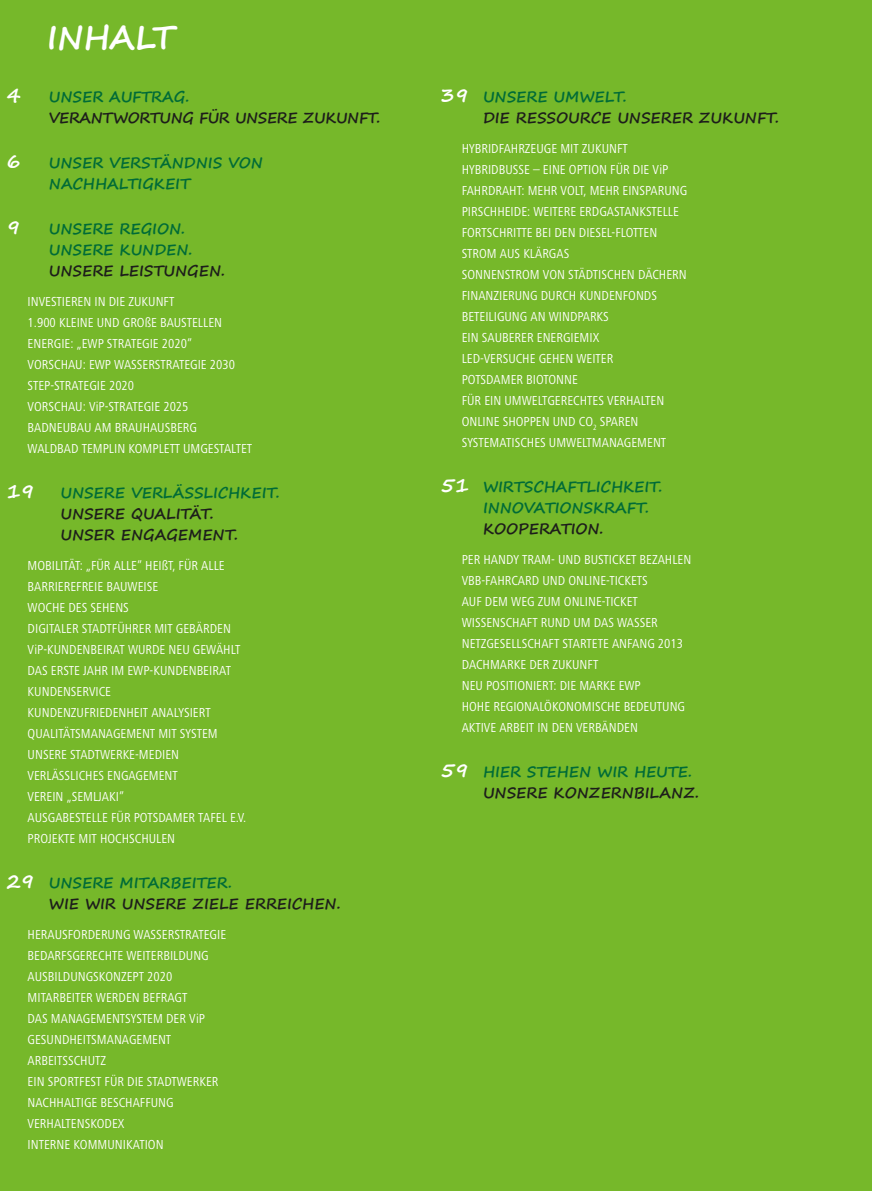
<style>
.page{position:relative;width:872px;height:1191px;background:#76b82a}
.page>*{position:absolute;margin:0;border:0;box-sizing:border-box;transform-origin:0 0}
.t1{font:700 33px "Segoe Print";letter-spacing:-.01em;color:#fff}
.t2{font:700 19.5px "Segoe Print";color:#fff}
.t3{font:700 15px/21px "Segoe Print";color:#1d1d1b}
.t4{font:700 15px/21px "Segoe Print";color:#006b37}
.t5{font:700 15px "Segoe Print";letter-spacing:-.02em;color:#1d1d1b}
.t6{font:condensed 13.5px/21px "Frutiger Next Pro";color:#fff}
.s1{font-size:19.5px;color:#fff}
.s2{color:#006b37}
</style>
<div class="page">
<h1 class="t1" style="left:47px;top:7px;width:129px">INHALT</h1>
<h2 class="t2" style="left:6px;top:77px;width:16px">4</h2>
<p class="t4" style="left:49px;top:85px;width:142px">UNSER AU FTRAG.</p>
<p class="t5" style="left:49px;top:104px;width:333px">VERANTWORTUNG FÜR UNSERE ZUKUNFT.</p>
<h2 class="t2" style="left:6px;top:143px;width:16px">6</h2>
<p class="t4" style="left:49px;top:151px;width:215px">UNSER VERSTÄNDNIS VON<br>NACHHALTIGKEIT</p>
<h2 class="t2" style="left:6px;top:209px;width:16px">9</h2>
<p class="t4" style="left:49px;top:217px;width:145px">UNSERE REGION.<br>UNSERE KUNDEN.</p>
<p class="t3" style="left:49px;top:259px;width:177px">UNSERE LEISTUNGEN.</p>
<p class="t6" style="left:28px;top:291px;width:148px">INVESTIEREN IN DIE ZUKUNFT</p>
<p class="t6" style="left:28px;top:312px;width:196px">1.900 KLEINE UND GROßE BAUSTELLEN</p>
<p class="t6" style="left:28px;top:333px;width:166px">ENERGIE: „EWP STRATEGIE 2020”</p>
<p class="t6" style="left:6px;top:354px;width:230px">VORSCHAU: EWP WASSERSTRATEGIE 2030</p>
<p class="t6" style="left:6px;top:375px;width:10px">STEP</p>
<p class="t6" style="left:50px;top:375px;width:11px">-STRATEGIE</p>
<p class="t6" style="left:109px;top:375px;width:27px">2020</p>
<p class="t6" style="left:6px;top:396px;width:184px">VORSCHAU: VIP-STRATEGIE 2025</p>
<p class="t6" style="left:28px;top:417px;width:95px">BADNEUBAU AM BRAUHAUSBERG</p>
<p class="t6" style="left:6px;top:438px;width:247px">WALDBAD TEM PLIN KOM PLETT UM GESTALTET</p>
<h2 class="t2" style="left:6px;top:473px;width:30px">19</h2>
<p class="t4" style="left:60px;top:481px;width:220px">UNSERE VERLÄSSLICHKEIT.</p>
<p class="t3" style="left:60px;top:502px;width:179px">UNSERE QUALITÄT.<br>UNSER ENGAGEMENT.</p>
<p class="t6" style="left:6px;top:555px;width:220px">M OBILITÄT: „FÜR ALLE” HEIßT, FÜR ALLE</p>
<p class="t6" style="left:28px;top:576px;width:132px">BARRIEREFREIE BAUWEISE</p>
<p class="t6" style="left:28px;top:597px;width:103px">WOCHE DES SEHENS</p>
<p class="t6" style="left:28px;top:618px;width:205px">DIGITALER STADTFÜHRER M IT GEBÄRDEN</p>
<p class="t6" style="left:28px;top:639px;width:214px">VIP-KUNDENBEIRAT WURDE NEU GEWÄHLT</p>
<p class="t6" style="left:6px;top:660px;width:226px">DAS ERSTE JAHR IM EWP-KUNDENBEIRAT</p>
<p class="t6" style="left:28px;top:681px;width:85px">KUNDENSERVICE</p>
<p class="t6" style="left:6px;top:702px;width:127px">KUNDENZUFRIEDENHEIT</p>
<p class="t6" style="left:151px;top:702px;width:61px">ANALYSIERT</p>
<p class="t6" style="left:28px;top:723px;width:189px">QUALITÄTSMANAGEM ENT M IT SYSTEM</p>
<p class="t6" style="left:6px;top:744px;width:174px">U NSERE STADTWERKE-M EDIEN</p>
<p class="t6" style="left:28px;top:765px;width:152px">VERLÄSSLICHES ENGAGEM ENT</p>
<p class="t6" style="left:28px;top:786px;width:98px">VEREIN „SEM LJAKI”</p>
<p class="t6" style="left:28px;top:807px;width:220px">AUSGABESTELLE FÜR POTSDAM ER TAFEL E.V.</p>
<p class="t6" style="left:28px;top:828px;width:149px">PROJEKTE M IT HOCHSCHULEN</p>
<p class="t3" style="left:49px;top:871px;width:293px;text-indent:-43px"><span class="s1">29</span> <span class="s2">UNSERE MITARBEITER.<br></span>WIE WIR UNSERE ZIELE ERREICHEN.</p>
<p class="t6" style="left:28px;top:924px;width:200px">HERAUSFORDERUNG WASSERSTRATEGIE</p>
<p class="t6" style="left:28px;top:945px;width:183px">BEDARFSGERECHTE WEITERBILDUNG</p>
<p class="t6" style="left:28px;top:966px;width:146px">AUSBILDUNGSKONZEPT 2020</p>
<p class="t6" style="left:6px;top:987px;width:182px">M ITARBEITER WERDEN BEFRAGT</p>
<p class="t6" style="left:6px;top:1008px;width:199px">DAS MANAGEM ENTSYSTEM DER VIP</p>
<p class="t6" style="left:28px;top:1029px;width:145px">GESUNDHEITSMANAGEM ENT</p>
<p class="t6" style="left:6px;top:1050px;width:100px">ARBEITSSCHUTZ</p>
<p class="t6" style="left:28px;top:1071px;width:192px">EIN SPORTFEST FÜR DIE STADTWERKER</p>
<p class="t6" style="left:6px;top:1092px;width:169px">NACHHALTIGE BESCHAFFUNG</p>
<p class="t6" style="left:6px;top:1113px;width:120px">VERHALTENSKODEX</p>
<p class="t6" style="left:6px;top:1134px;width:159px">I NTERNE KOMMUNIKATION</p>
<p class="t3" style="left:483px;top:85px;width:297px;text-indent:-43px"><span class="s1">39</span> <span class="s2">UNSERE UMWELT.<br></span>DIE RESSOURCE UNSERER ZUKUNFT.</p>
<p class="t6" style="left:462px;top:138px;width:168px">HYBRIDFAHRZEUGE M IT ZUKUNFT</p>
<p class="t6" style="left:440px;top:159px;width:228px">HYBRIDBUSSE – EINE OPTION FÜR DIE VIP</p>
<p class="t6" style="left:440px;top:180px;width:248px">FAHRDRAHT: MEHR VOLT, MEHR EINSPARUNG</p>
<p class="t6" style="left:440px;top:201px;width:240px">PIRSCHHEIDE: WEITERE ERDGASTANKSTELLE</p>
<p class="t6" style="left:440px;top:222px;width:218px">FORTSCHRITTE BEI DEN DIESEL-FLOTTEN</p>
<p class="t6" style="left:462px;top:243px;width:109px">STROM AUS KLÄRGAS</p>
<p class="t6" style="left:462px;top:264px;width:226px">SONNENSTROM VON STÄDTISCHEN DÄCHERN</p>
<p class="t6" style="left:440px;top:285px;width:218px">FINANZIERUNG DURCH KUNDENFONDS</p>
<p class="t6" style="left:440px;top:306px;width:170px">BETEILIGUNG AN WINDPARKS</p>
<p class="t6" style="left:462px;top:327px;width:139px">EIN SAUBERER ENERGIEM IX</p>
<p class="t6" style="left:440px;top:348px;width:11px">LED</p>
<p class="t6" style="left:440px;top:348px;width:174px;text-indent:40px">-VERSUCHE GEHEN WEITER<br>POTSDAM ER BIOTONNE</p>
<p class="t6" style="left:462px;top:390px;width:206px">FÜR EIN UMWELTGERECHTES VERHALTEN<br>ONLINE SHOPPEN UND CO<sub>2</sub> SPAREN<br>SYSTEMATISCHES UMWELTMANAGEM ENT</p>
<p class="t4" style="left:483px;top:475px;width:181px;text-indent:-43px"><span class="s1">51</span> WIRTSCHAFTLICHKEIT.<br>INNOVATIONSKRAFT.</p>
<p class="t3" style="left:483px;top:517px;width:122px">KOOPERATION.</p>
<p class="t6" style="left:462px;top:549px;width:231px">PER HANDY TRAM- UND BUSTICKET BEZAHLEN</p>
<p class="t6" style="left:440px;top:570px;width:12px">VBB</p>
<p class="t6" style="left:481px;top:570px;width:168px">-FAHRCARD UND ONLINE-TICKETS</p>
<p class="t6" style="left:462px;top:591px;width:178px">AUF DEM WEG ZUM ONLINE-TICKET</p>
<p class="t6" style="left:440px;top:612px;width:219px">WISSENSCHAFT RUND UM DAS WASSER</p>
<p class="t6" style="left:440px;top:633px;width:244px">N ETZGESELLSCHAFT STARTETE ANFANG 2013</p>
<p class="t6" style="left:462px;top:654px;width:138px">DACHMARKE DER ZUKUNFT</p>
<p class="t6" style="left:462px;top:675px;width:165px">NEU POSITIONIERT: DIE MARKE EWP</p>
<p class="t6" style="left:440px;top:696px;width:246px">HOHE REGIONALÖKONOM ISCHE BEDEUTUNG</p>
<p class="t6" style="left:462px;top:717px;width:178px">AKTIVE ARBEIT IN DEN VERBÄNDEN</p>
<p class="t3" style="left:483px;top:760px;width:217px;text-indent:-43px"><span class="s1">59</span> <span class="s2">HIER STEHEN WIR HEUTE.<br></span>UNSERE KONZ ERNBILANZ.</p>
</div>
